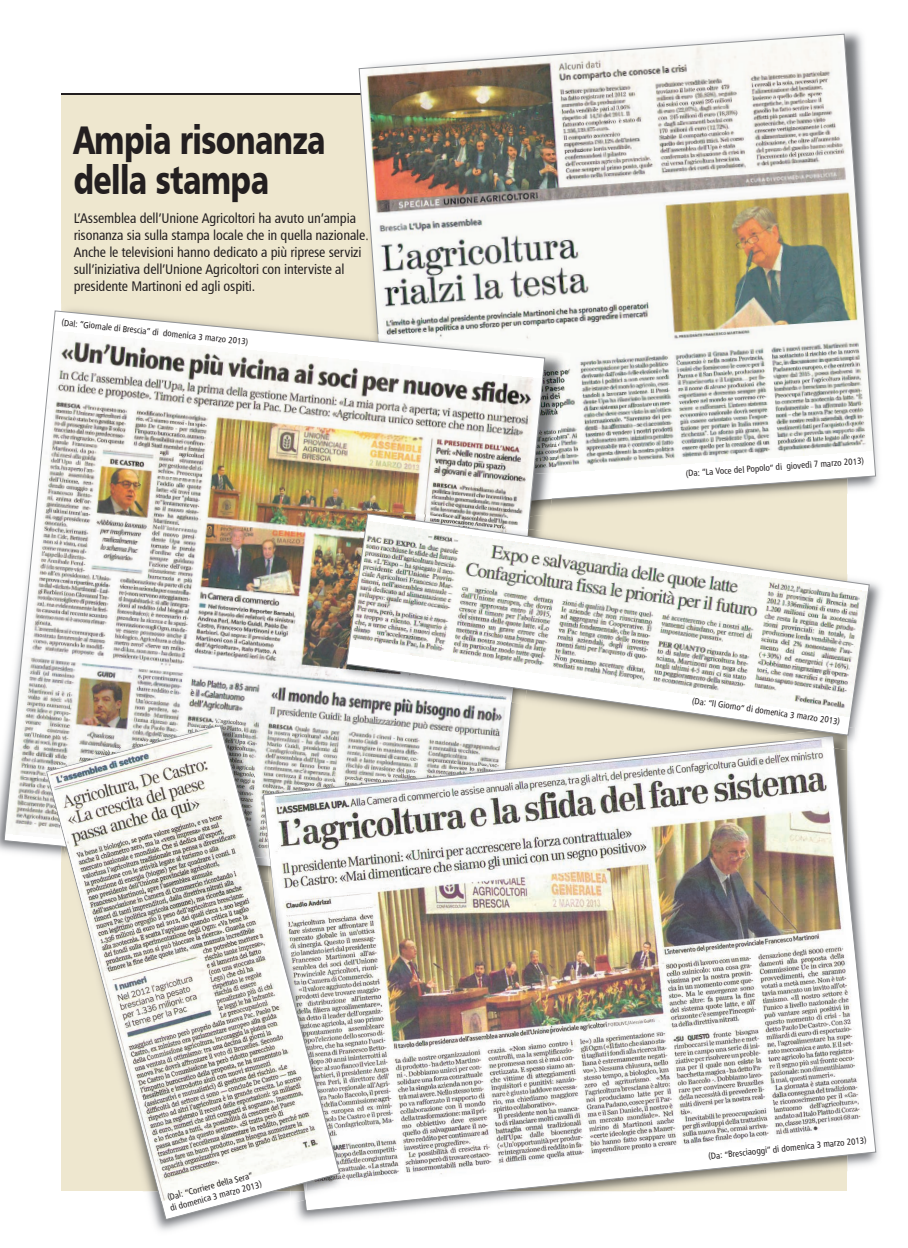
<style>
.page{position:relative;width:908px;height:1248px;background:#fff}
.page>*{position:absolute;margin:0;border:0;box-sizing:border-box;transform-origin:0 0}
.t1{font:40px/40px "Humanist 777 BT Black B";letter-spacing:-.02em;color:#231f20;scale:.76 1}
.t2{font:14px/16.8px "Humanist 777 BT Roman Condensed B";letter-spacing:-.01em;color:#231f20}
.t3{font:9px/11px "Humanist 777 BT Roman Condensed B";color:#231f20}
</style>
<div class="page">
<hr style="left:61px;top:93px;width:785px;height:3px;background:#231f20">
<div style="left:61px;top:96px;width:786px;height:1095px;background:#eee7cf"></div>
<img style="left:359px;top:34px;width:516px;height:476px">
<img style="left:0;top:310px;width:60px;height:541px">
<img style="left:544px;top:334px;width:26px;height:150px">
<img style="left:4px;top:311px;width:540px;height:544px">
<img style="left:875px;top:1100px;width:4px;height:61px">
<svg style="left:342px;top:735px;width:533px;height:475px"></svg>
<img style="left:342px;top:742px;width:523px;height:444px">
<img style="left:45px;top:713px;width:222px;height:5px">
<img style="left:342px;top:848px;width:7px;height:342px">
<svg style="left:44px;top:718px;width:298px;height:508px"></svg>
<svg style="left:47px;top:725px;width:292px;height:494px"></svg>
<img style="left:47px;top:726px;width:285px;height:475px">
<img style="left:856px;top:582px;width:25px;height:169px">
<img style="left:334px;top:506px;width:194px;height:196px">
<img style="left:755px;top:735px;width:101px;height:16px">
<img style="left:783px;top:735px;width:50px;height:13px">
<img style="left:792px;top:739px;width:34px;height:8px">
<svg style="left:346px;top:513px;width:523px;height:222px"></svg>
<h1 class="t1" style="left:73px;top:119px;width:333px">Ampia risonanza della stampa</h1>
<p class="t2" style="left:74px;top:210px;width:296px">L’Assemblea dell’Unione Agricoltori ha avuto un’ampia risonanza sia sulla stampa locale che in quella nazionale.<br>Anche le televisioni hanno dedicato a più riprese servizi sull’iniziativa dell’Unione Agricoltori con interviste al presidente Martinoni ed agli ospiti.</p>
<p class="t3" style="left:62px;top:316px;width:189px;rotate:6deg">(Dal: “Giornale di Brescia” di domenica 3 marzo 2013)</p>
<p class="t3" style="left:166px;top:1191px;width:96px;rotate:-15deg">(Dal: “Corriere della Sera” di domenica 3 marzo 2013)</p>
<p class="t3" style="left:685px;top:467px;width:180px;rotate:-4deg">(Da: “La Voce del Popolo” di giovedì 7 marzo 2013)</p>
<p class="t3" style="left:692px;top:695px;width:150px;rotate:8deg">(Da: “Il Giorno” di domenica 3 marzo 2013)</p>
<p class="t3" style="left:707px;top:1150px;width:160px;rotate:-6deg">(Da: “Bresciaoggi” di domenica 3 marzo 2013)</p>
</div>
